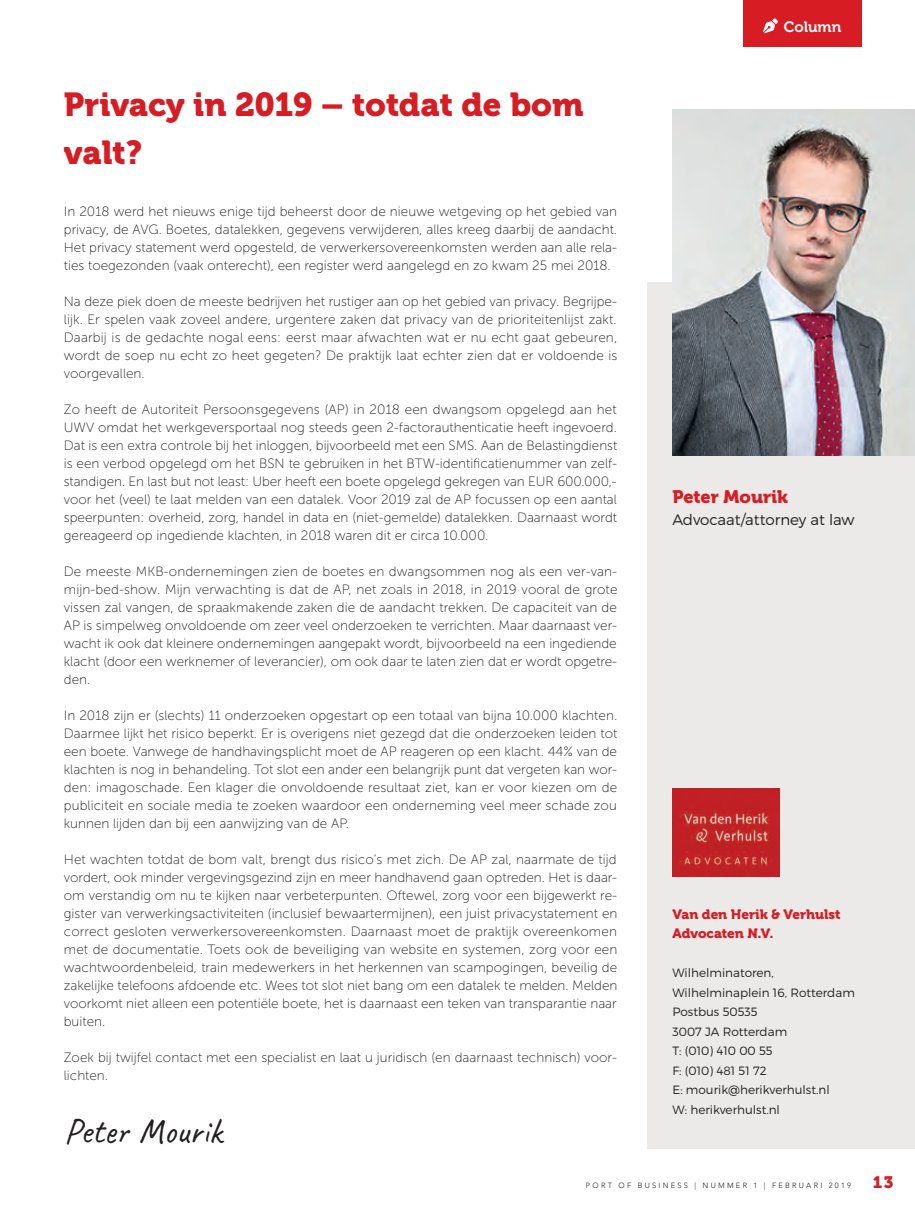
<style>
.page{position:relative;width:915px;height:1212px;background:#fff}
.page>*{position:absolute;margin:0;border:0;box-sizing:border-box;transform-origin:0 0}
.intro-2_0{font:36px "Caveat";color:#231f20}
.heading-redactie-2_0{font:33px/47.4px "Museo 900";color:#d81c23}
.heading-redactie-2_0-2{font:18px "Museo 900";color:#d81c23}
.t1{font:16.5px "Museo 900";color:#d81c23}
.intro-2_0-2{font:300 15px "Montserrat";color:#231f20}
.heading-redactie-2_0-3{font:15px "Museo 700";color:#fff}
.intro-2_0-3{font:13.5px/18px "Museo Sans 100";color:#231f20;text-align:justify}
.heading-redactie-2_0-4{font:13.5px "Museo 900";color:#d81c23}
.intro-2_0-4{font:300 12px "Montserrat";color:#231f20}
.heading-redactie-2_0-5{font:300 12px "Montserrat";color:#231f20}
.t2{font:300 7.5px "Avenir LT Std";letter-spacing:.3em;color:#231f20}
</style>
<div class="page">
<div style="left:647px;top:282px;width:267px;height:866px;background:#ebeae9"></div>
<img style="left:672px;top:789px;width:107px;height:87px">
<img style="left:672px;top:109px;width:242px;height:346px">
<div style="left:742px;top:0;width:119px;height:47px;background:#d81c23"></div>
<svg style="left:763px;top:18px;width:14px;height:15px"></svg>
<p class="heading-redactie-2_0" style="left:64px;top:81px;width:521px">Privacy in 2019 – totdat de bom valt?</p>
<p class="intro-2_0-3" style="left:64px;top:203px;width:554px">In 2018 werd het nieuws enige tijd beheerst door de nieuwe wetgeving op het gebied van privacy, de AVG. Boetes, datalekken, gegevens verwijderen, alles kreeg daarbij de aandacht.<br>Het privacy statement werd opgesteld, de verwerkersovereenkomsten werden aan alle rela&shy;ties toegezonden (vaak onterecht), een register werd aangelegd en zo kwam 25 mei 2018.</p>
<p class="intro-2_0-3" style="left:64px;top:293px;width:555px">Na deze piek doen de meeste bedrijven het rustiger aan op het gebied van privacy. Begrijpe&shy;lijk. Er spelen vaak zoveel andere, urgentere zaken dat privacy van de prioriteitenlijst zakt.<br>Daarbij is de gedachte nogal eens: eerst maar afwachten wat er nu echt gaat gebeuren, wordt de soep nu echt zo heet gegeten? De praktijk laat echter zien dat er voldoende is voorgevallen.</p>
<p class="intro-2_0-3" style="left:64px;top:400px;width:555px">Zo heeft de Autoriteit Persoonsgegevens (AP) in 2018 een dwangsom opgelegd aan het UWV omdat het werkgeversportaal nog steeds geen 2-factorauthenticatie heeft ingevoerd.<br>Dat is een extra controle bij het inloggen, bijvoorbeeld met een SMS. Aan de Belastingdienst is een verbod opgelegd om het BSN te gebruiken in het BTW-identificatienummer van zelf&shy;standigen. En last but not least: Uber heeft een boete opgelegd gekregen van EUR 600.000,- voor het (veel) te laat melden van een datalek. Voor 2019 zal de AP focussen op een aantal speerpunten: overheid, zorg, handel in data en (niet-gemelde) datalekken. Daarnaast wordt gereageerd op ingediende klachten, in 2018 waren dit er circa 10.000.</p>
<p class="intro-2_0-3" style="left:64px;top:562px;width:555px">De meeste MKB-ondernemingen zien de boetes en dwangsommen nog als een ver-van&shy;mijn-bed-show. Mijn verwachting is dat de AP, net zoals in 2018, in 2019 vooral de grote vissen zal vangen, de spraakmakende zaken die de aandacht trekken. De capaciteit van de AP is simpelweg onvoldoende om zeer veel onderzoeken te verrichten. Maar daarnaast ver&shy;wacht ik ook dat kleinere ondernemingen aangepakt wordt, bijvoorbeeld na een ingediende klacht (door een werknemer of leverancier), om ook daar te laten zien dat er wordt opgetre&shy;den.</p>
<p class="intro-2_0-3" style="left:64px;top:706px;width:555px">In 2018 zijn er (slechts) 11 onderzoeken opgestart op een totaal van bijna 10.000 klachten.<br>Daarmee lijkt het risico beperkt. Er is overigens niet gezegd dat die onderzoeken leiden tot een boete. Vanwege de handhavingsplicht moet de AP reageren op een klacht. 44% van de klachten is nog in behandeling. Tot slot een ander een belangrijk punt dat vergeten kan wor&shy;den: imagoschade. Een klager die onvoldoende resultaat ziet, kan er voor kiezen om de publiciteit en sociale media te zoeken waardoor een onderneming veel meer schade zou kunnen lijden dan bij een aanwijzing van de AP.</p>
<p class="intro-2_0-3" style="left:64px;top:850px;width:555px">Het wachten totdat de bom valt, brengt dus risico’s met zich. De AP zal, naarmate de tijd vordert, ook minder vergevingsgezind zijn en meer handhavend gaan optreden. Het is daar&shy;om verstandig om nu te kijken naar verbeterpunten. Oftewel, zorg voor een bijgewerkt re&shy;gister van verwerkingsactiviteiten (inclusief bewaartermijnen), een juist privacystatement en correct gesloten verwerkersovereenkomsten. Daarnaast moet de praktijk overeenkomen met de documentatie. Toets ook de beveiliging van website en systemen, zorg voor een wachtwoordenbeleid, train medewerkers in het herkennen van scampogingen, beveilig de zakelijke telefoons afdoende etc. Wees tot slot niet bang om een datalek te melden. Melden voorkomt niet alleen een potentiële boete, het is daarnaast een teken van transparantie naar buiten.</p>
<p class="intro-2_0-3" style="left:64px;top:1048px;width:554px">Zoek bij twijfel contact met een specialist en laat u juridisch (en daarnaast technisch) voor&shy;lichten.</p>
<p class="intro-2_0" style="left:64px;top:1108px;width:160px">Peter Mourik</p>
<p class="heading-redactie-2_0-3" style="left:783px;top:18px;width:59px">Column</p>
<p class="heading-redactie-2_0-2" style="left:672px;top:487px;width:117px">Peter Mourik</p>
<p class="intro-2_0-2" style="left:672px;top:510px;width:183px">Advocaat/attorney at law</p>
<p class="heading-redactie-2_0-4" style="left:672px;top:906px;width:169px">Van den Herik &amp; Verhulst</p>
<p class="heading-redactie-2_0-4" style="left:672px;top:926px;width:102px">Advocaten N.V.</p>
<p class="heading-redactie-2_0-5" style="left:672px;top:965px;width:103px">Wilhelminatoren,</p>
<p class="intro-2_0-4" style="left:672px;top:985px;width:184px">Wilhelminaplein 16, Rotterdam</p>
<p class="intro-2_0-4" style="left:672px;top:1004px;width:87px">Postbus 50535</p>
<p class="intro-2_0-4" style="left:672px;top:1024px;width:116px">3007 JA Rotterdam</p>
<p class="intro-2_0-4" style="left:672px;top:1043px;width:102px">T: (010) 410 00 55</p>
<p class="intro-2_0-4" style="left:672px;top:1063px;width:96px">F: (010) 481 51 72</p>
<p class="intro-2_0-4" style="left:672px;top:1082px;width:159px">E: mourik@herikverhulst.nl</p>
<p class="intro-2_0-4" style="left:672px;top:1102px;width:109px">W: herikverhulst.nl</p>
<p class="t2" style="left:585px;top:1181px;width:266px">PORT OF BUSINESS | NUMMER 1 | FEBRUARI 2019</p>
<p class="t1" style="left:872px;top:1173px;width:22px">13</p>
</div>
